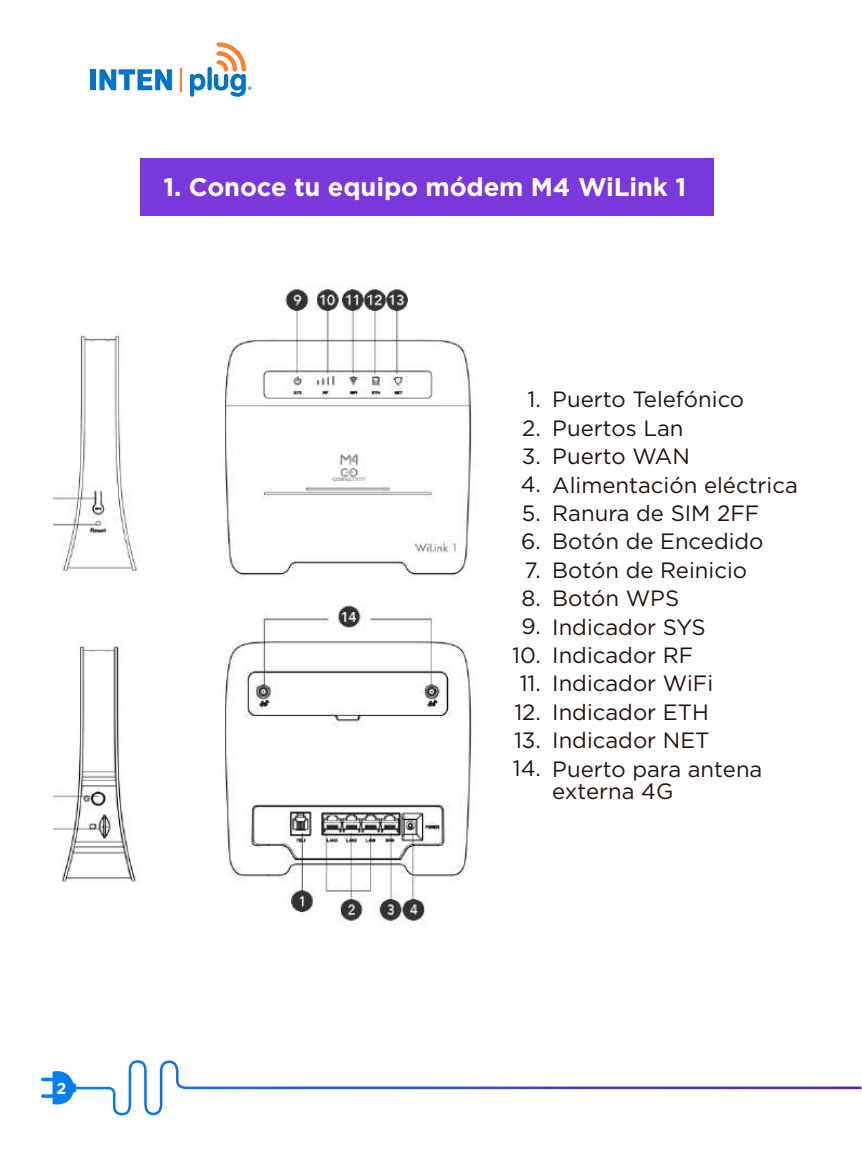
<style>
.page{position:relative;width:862px;height:1149px;background:#fff}
.page>*{position:absolute;margin:0;border:0;box-sizing:border-box;transform-origin:0 0}
.t1{font:700 25.43px "Gotham";letter-spacing:-.005em;color:#fff}
.t2{font:22.05px/28.3px "Gotham";color:#1f140f;text-align:right}
.t3{font:700 15.97px "Gotham";color:#fff}
</style>
<div class="page">
<div style="left:140px;top:159px;width:572px;height:57px;background:#7937dc"></div>
<img style="left:54px;top:285px;width:422px;height:641px">
<svg style="left:190px;top:74px;width:15px;height:23px"></svg>
<div style="left:207px;top:67px;width:5px;height:23px;background:#0073ce;border-radius:2px"></div>
<svg style="left:214px;top:42px;width:37px;height:55px"></svg>
<div style="left:90px;top:69px;width:5px;height:21px;background:#0073ce"></div>
<svg style="left:99px;top:69px;width:73px;height:21px"></svg>
<hr style="left:179px;top:68px;width:2px;height:24px;background:#ff7e30">
<svg style="left:41px;top:1060px;width:819px;height:55px"></svg>
<p class="t1" style="left:163px;top:170px;width:524px">1. Conoce tu equipo módem M4 WiLink 1</p>
<p class="t2" style="left:512px;top:385px;width:30px">1.<br>2.<br>3.<br>4.<br>5.<br>6.<br>7.<br>8.<br>9.<br>10.<br>11.<br>12.<br>13.<br>14.</p>
<p class="t2" style="left:552px;top:385px;width:247px;text-align:left">Puerto Telefónico<br>Puertos Lan<br>Puerto WAN<br>Alimentación eléctrica<br>Ranura de SIM 2FF<br>Botón de Encedido<br>Botón de Reinicio<br>Botón WPS<br>Indicador SYS<br>Indicador RF<br>Indicador WiFi<br>Indicador ETH<br>Indicador NET<br>Puerto para antena</p>
<p class="t2" style="left:552px;top:776px;width:123px">externa 4G</p>
<p class="t3" style="left:56px;top:1077px;width:11px">2</p>
</div>
